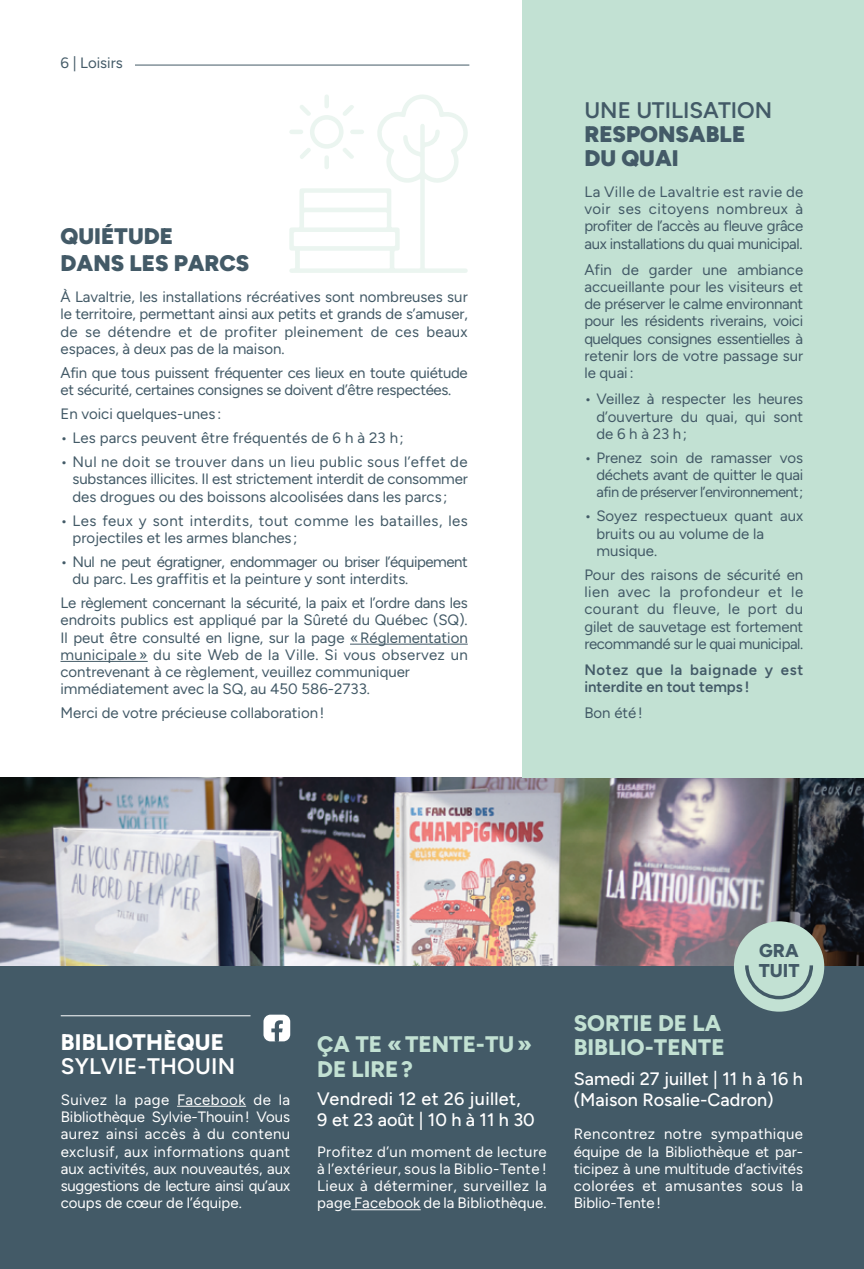
<style>
.page{position:relative;width:864px;height:1269px;background:#fff}
.page>*{position:absolute;margin:0;border:0;box-sizing:border-box;transform-origin:0 0}
.t1{font:800 22.5px/25.5px "Figtree";color:#c2e1d3}
.t2{font:900 22.5px/24px "Figtree";color:#435a67}
.t3{font:600 22.5px "Figtree";color:#435a67}
.t4{font:600 22.5px "Figtree";letter-spacing:.01em;color:#fff}
.t5{font:800 22.5px "Figtree";letter-spacing:.01em;color:#fff}
.t6{font:800 18.6px/19.8px "Figtree";color:#435a67}
.t7{font:500 18px/21px "Figtree";color:#fff}
.t8{font:500 18px/21px "Figtree";letter-spacing:.02em;color:#fff}
.t9{font:15px/17.2px "Figtree";color:#435a67;text-align:justify}
.t10{font:15px/17.2px "Figtree";color:#fff;text-align:justify}
.t11{font:15px/17.2px "Figtree";letter-spacing:-.02em;color:#435a67;text-align:right}
.t12{font:15px/17.2px "Figtree";letter-spacing:-.03em;color:#435a67}
.t13{font:15px/17.2px "Figtree";letter-spacing:.03em;color:#435a67}
.t14{font:600 15px/17.2px "Figtree";letter-spacing:.015em;color:#435a67}
.t15{font:14.7px "Figtree";letter-spacing:-.035em;color:#435a67}
</style>
<div class="page">
<div style="left:0;top:789px;width:864px;height:480px;background:#435a67"></div>
<img style="left:0;top:778px;width:864px;height:187px">
<div style="left:523px;top:0;width:341px;height:778px;background:#c2e1d3"></div>
<hr style="left:351px;top:1209px;width:70px;height:1px;background:#fff">
<svg style="left:264px;top:1015px;width:26px;height:26px"></svg>
<div style="left:734px;top:921px;width:90px;height:91px;background:#c2e1d3;border-radius:50%"></div>
<svg style="left:745px;top:965px;width:68px;height:34px"></svg>
<hr style="left:61px;top:1015px;width:190px;height:1px;background:#fff">
<hr style="left:135px;top:65px;width:334px;height:1px;background:#435a67">
<svg style="left:289px;top:94px;width:179px;height:179px"></svg>
<hr style="left:350px;top:644px;width:118px;height:1px;background:#435a67">
<hr style="left:61px;top:661px;width:87px;height:1px;background:#435a67">
<hr style="left:177px;top:1106px;width:69px;height:1px;background:#fff">
<p class="t9" style="left:61px;top:54px;width:64px">6 | Loisirs</p>
<h1 class="t2" style="left:61px;top:223px;width:190px;line-height:27px">QUIÉTUDE<br>DANS LES PARCS</h1>
<p class="t9" style="left:61px;top:288px;width:409px">À Lavaltrie, les installations récréatives sont nombreuses sur le territoire, permettant ainsi aux petits et grands de s’amuser, de se détendre et de profiter pleinement de ces beaux espaces, à deux pas de la maison.</p>
<p class="t11" style="left:61px;top:364px;width:409px;text-align:left">Afin que tous puissent fréquenter ces lieux en toute quiétude et sécurité, certaines consignes se doivent d’être respectées.</p>
<p class="t9" style="left:61px;top:405px;width:162px">En voici quelques-unes :</p>
<p class="t9" style="left:61px;top:429px;width:345px">• Les parcs peuvent être fréquentés de 6 h à 23 h;</p>
<p class="t9" style="left:73px;top:453px;width:397px;text-indent:-12px">• Nul ne doit se trouver dans un lieu public sous l’effet de substances illicites. Il est strictement interdit de consommer des drogues ou des boissons alcoolisées dans les parcs ;</p>
<p class="t13" style="left:73px;top:512px;width:397px;text-indent:-12px">• Les feux y sont interdits, tout comme les batailles, les projectiles et les armes blanches ;</p>
<p class="t12" style="left:73px;top:553px;width:397px;text-indent:-12px">• Nul ne peut égratigner, endommager ou briser l’équipement du parc. Les graffitis et la peinture y sont interdits.</p>
<p class="t9" style="left:61px;top:594px;width:409px;text-align:left">Le règlement concernant la sécurité, la paix et l’ordre dans les endroits publics est appliqué par la Sûreté du Québec (SQ).<br>Il peut être consulté en ligne, sur la page «Réglementation municipale » du site Web de la Ville. Si vous observez un contrevenant à ce règlement, veuillez communiquer immédiatement avec la SQ, au 450 586-2733.</p>
<p class="t9" style="left:61px;top:705px;width:265px">Merci de votre précieuse collaboration!</p>
<h1 class="t3" style="left:584px;top:97px;width:189px">UNE UTILISATION</h1>
<h1 class="t2" style="left:584px;top:122px;width:162px">RESPONSABLE<br>DU QUAI</h1>
<p class="t9" style="left:584px;top:183px;width:220px">La Ville de Lavaltrie est ravie de voir ses citoyens nombreux à profiter de l’accès au fleuve grâce aux installations du quai municipal.</p>
<p class="t9" style="left:584px;top:261px;width:220px">Afin de garder une ambiance accueillante pour les visiteurs et de préserver le calme environnant pour les résidents riverains, voici quelques consignes essentielles à retenir lors de votre passage sur le quai:</p>
<p class="t9" style="left:596px;top:391px;width:208px;text-indent:-12px">• Veillez à respecter les heures d’ouverture du quai, qui sont de 6 h à 23 h;</p>
<p class="t11" style="left:584px;top:449px;width:220px">• Prenez soin de ramasser vos déchets avant de quitter le quai</p>
<p class="t15" style="left:596px;top:484px;width:208px">afin de préserver l’environnement;</p>
<p class="t9" style="left:596px;top:508px;width:208px;text-align:left;text-indent:-12px">• Soyez respectueux quant aux bruits ou au volume de la musique.</p>
<p class="t9" style="left:584px;top:566px;width:220px">Pour des raisons de sécurité en lien avec la profondeur et le courant du fleuve, le port du gilet de sauvetage est fortement recommandé sur le quai municipal.</p>
<p class="t14" style="left:584px;top:661px;width:220px">Notez que la baignade y est interdite en tout temps !</p>
<p class="t9" style="left:584px;top:705px;width:60px">Bon été!</p>
<h1 class="t5" style="left:61px;top:1029px;width:165px">BIBLIOTHÈQUE</h1>
<h1 class="t4" style="left:61px;top:1053px;width:176px">SYLVIE-THOUIN</h1>
<p class="t10" style="left:61px;top:1091px;width:231px">Suivez la page Facebook de la Bibliothèque Sylvie-Thouin! Vous aurez ainsi accès à du contenu exclusif, aux informations quant aux activités, aux nouveautés, aux suggestions de lecture ainsi qu’aux coups de cœur de l’équipe.</p>
<h1 class="t1" style="left:317px;top:1031px;width:216px">ÇA TE «TENTE-TU»<br>DE LIRE?</h1>
<p class="t8" style="left:317px;top:1088px;width:219px">Vendredi 12 et 26 juillet,<br>9 et 23 août | 10 h à 11 h 30</p>
<p class="t10" style="left:317px;top:1143px;width:231px">Profitez d’un moment de lecture à l’extérieur, sous la Biblio-Tente !<br>Lieux à déterminer, surveillez la page Facebook de la Bibliothèque.</p>
<p class="t6" style="left:759px;top:940px;width:42px">GRA<br>TUIT</p>
<h1 class="t1" style="left:574px;top:1012px;width:152px;line-height:24px">SORTIE DE LA<br>BIBLIO-TENTE</h1>
<p class="t7" style="left:574px;top:1069px;width:231px">Samedi 27 juillet | 11 h à 16 h (Maison Rosalie-Cadron)</p>
<p class="t10" style="left:574px;top:1125px;width:231px">Rencontrez notre sympathique équipe de la Bibliothèque et par&shy;ticipez à une multitude d’activités colorées et amusantes sous la Biblio-Tente!</p>
</div>
